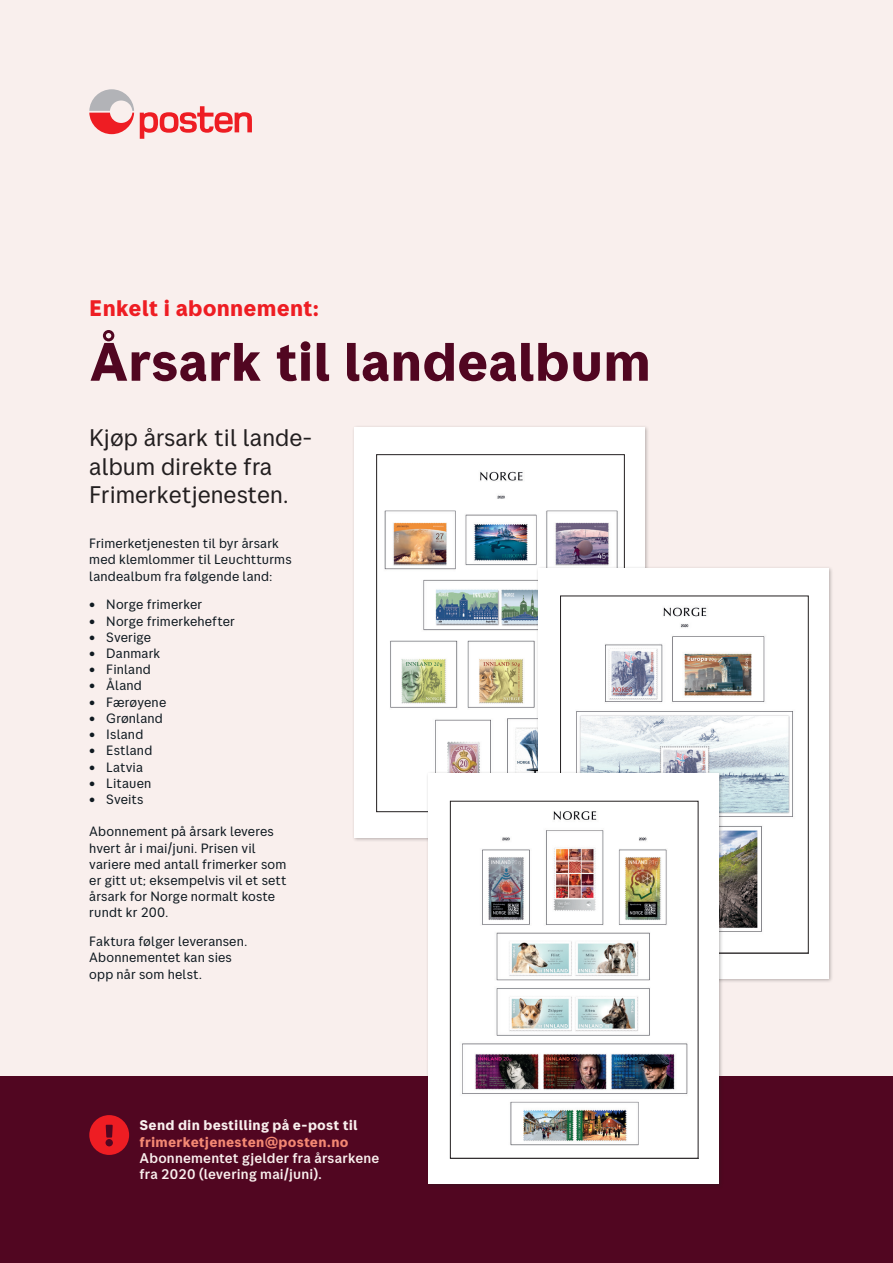
<style>
.page{position:relative;width:893px;height:1263px;background:#fff}
.page>*{position:absolute;margin:0;border:0;box-sizing:border-box;transform-origin:0 0}
.Overskrift_1{font:700 54px "Posten Sans";color:#510621}
.Posten___Body_Small{font:24px/28.8px "Posten Sans";color:#231f20}
.Rød_intro{font:700 22.5px "Posten Sans";letter-spacing:.005em;color:#ee1d23}
.Link_overskrift{font:500 14.1px/15.9px "Posten Sans";letter-spacing:.01em;color:#f9efed}
.Link_overskrift-2{font:700 14.1px "Posten Sans";letter-spacing:.015em;color:#f9efed}
.Posten___Body_Small-2{font:13.5px/16.2px "Posten Sans";letter-spacing:.01em;color:#101a21}
.s1{font-weight:700;color:#f48873}
</style>
<div class="page">
<div style="left:0;top:1074px;width:893px;height:189px;background:#510621"></div>
<div style="left:0;top:0;width:893px;height:1075px;background:#f9efed"></div>
<svg style="left:89px;top:1115px;width:40px;height:40px"></svg>
<div style="left:352px;top:425px;width:297px;height:417px;background:#231f20;opacity:.3"></div>
<div style="left:355px;top:427px;width:290px;height:410px;background:#fff"></div>
<img style="left:384px;top:471px;width:234px;height:300px">
<div style="left:536px;top:566px;width:297px;height:418px;background:#231f20;opacity:.3"></div>
<div style="left:538px;top:568px;width:291px;height:411px;background:#fff"></div>
<img style="left:576px;top:607px;width:217px;height:325px">
<div style="left:426px;top:771px;width:297px;height:418px;background:#231f20;opacity:.3"></div>
<div style="left:428px;top:773px;width:290px;height:411px;background:#fff"></div>
<img style="left:462px;top:811px;width:226px;height:335px">
<div style="left:450px;top:801px;width:248px;height:358px;border:1px solid #231f20"></div>
<svg style="left:140px;top:106px;width:112px;height:33px"></svg>
<svg style="left:89px;top:89px;width:45px;height:45px"></svg>
<p class="Rød_intro" style="left:89px;top:294px;width:232px">Enkelt i abonnement:</p>
<p class="Overskrift_1" style="left:89px;top:329px;width:563px">Årsark til landealbum</p>
<p class="Posten___Body_Small" style="left:89px;top:423px;width:224px">Kjøp årsark til lande&shy;album direkte fra<br>Frimerketjenesten.</p>
<p class="Posten___Body_Small-2" style="left:89px;top:535px;width:204px">Frimerketjenesten til byr årsark med klemlommer til Leuchtturms landealbum fra følgende land:</p>
<p class="Posten___Body_Small-2" style="left:89px;top:596px;width:114px">• Norge frimerker</p>
<p class="Posten___Body_Small-2" style="left:89px;top:613px;width:147px">• Norge frimerkehefter</p>
<p class="Posten___Body_Small-2" style="left:89px;top:629px;width:63px">• Sverige</p>
<p class="Posten___Body_Small-2" style="left:89px;top:645px;width:73px">• Danmark</p>
<p class="Posten___Body_Small-2" style="left:89px;top:661px;width:63px">• Finland</p>
<p class="Posten___Body_Small-2" style="left:89px;top:677px;width:54px">• Åland</p>
<p class="Posten___Body_Small-2" style="left:89px;top:694px;width:79px">• Færøyene</p>
<p class="Posten___Body_Small-2" style="left:89px;top:710px;width:75px">• Grønland</p>
<p class="Posten___Body_Small-2" style="left:89px;top:726px;width:56px">• Island</p>
<p class="Posten___Body_Small-2" style="left:89px;top:742px;width:65px">• Estland</p>
<p class="Posten___Body_Small-2" style="left:89px;top:758px;width:55px">• Latvia</p>
<p class="Posten___Body_Small-2" style="left:89px;top:775px;width:64px">• Litauen</p>
<p class="Posten___Body_Small-2" style="left:89px;top:791px;width:56px">• Sveits</p>
<p class="Posten___Body_Small-2" style="left:89px;top:823px;width:199px">Abonnement på årsark leveres hvert år i mai/juni. Prisen vil variere med antall frimerker som er gitt ut; eksempelvis vil et sett årsark for Norge normalt koste rundt kr 200.</p>
<p class="Posten___Body_Small-2" style="left:89px;top:933px;width:160px">Faktura følger leveransen.<br>Abonnementet kan sies opp når som helst.</p>
<p class="Link_overskrift-2" style="left:140px;top:1116px;width:219px">Send din bestilling på e-post til</p>
<p class="Link_overskrift" style="left:140px;top:1134px;width:241px"><span class="s1">frimerketjenesten@posten.no<br></span>Abonnementet gjelder fra årsarkene fra 2020 (levering mai/juni).</p>
</div>
